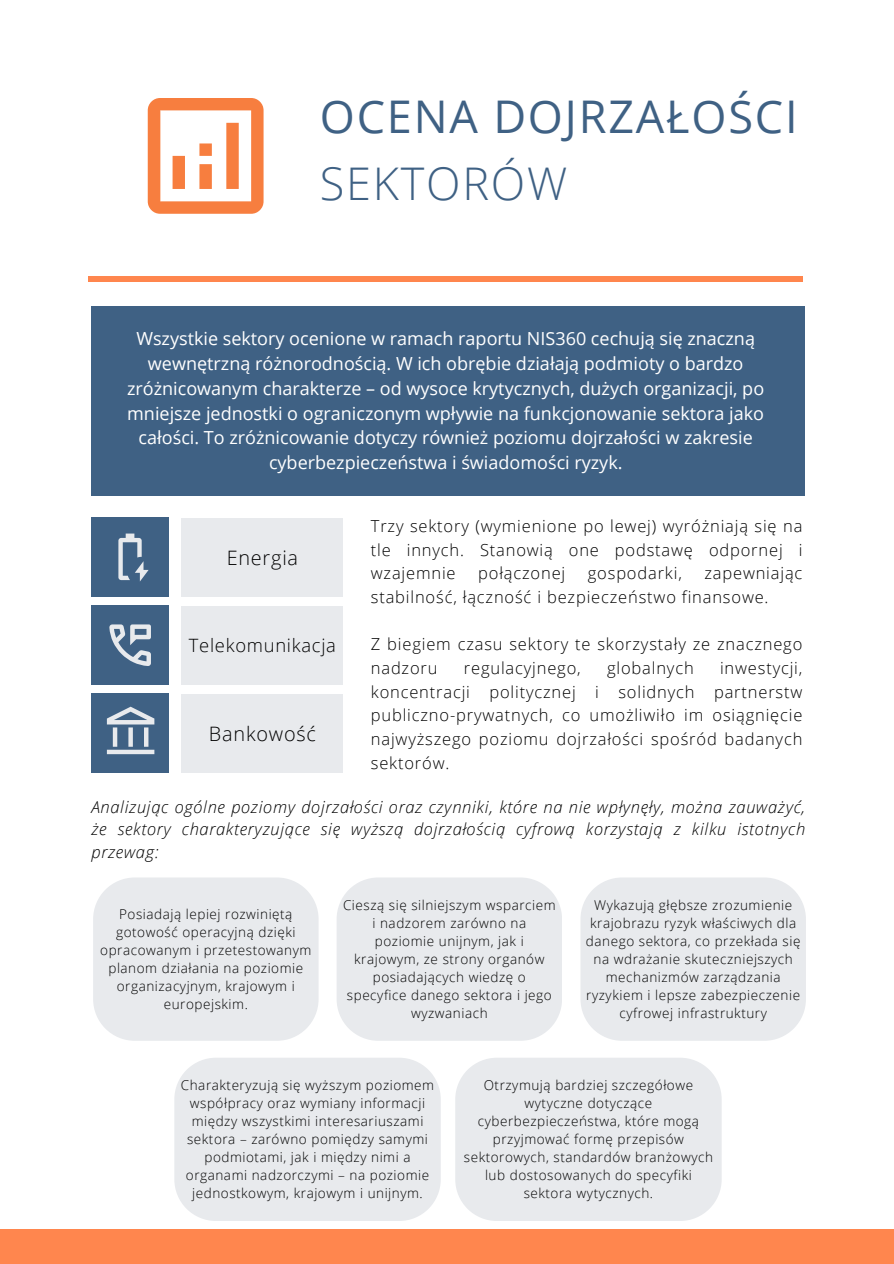
<style>
.page{position:relative;width:894px;height:1264px;background:#fff}
.page>*{position:absolute;margin:0;border:0;box-sizing:border-box;transform-origin:0 0}
.t1{font:45px "Open Sans";letter-spacing:.04em;color:#3f6184}
.t2{font:300 45px "Open Sans";letter-spacing:.04em;color:#3f6184}
.t3{font:300 19.8px "Open Sans";letter-spacing:.04em;color:#000}
.t4{font:300 18.3px "Open Sans";letter-spacing:.04em;color:#000}
.t5{font:18px/24.8px "Open Sans";color:#fff;text-align:center}
.t6{font:300 16.5px/23.7px "Open Sans";letter-spacing:.05em;color:#000;text-align:justify}
.t7{font:italic 300 16.5px/22.5px "Open Sans";letter-spacing:.04em;color:#000;text-align:justify}
.t8{font:300 13.5px/18px "Open Sans";letter-spacing:.04em;color:#000;text-align:center}
</style>
<div class="page">
<div style="left:0;top:1229px;width:893px;height:34px;background:#ff864e"></div>
<div style="left:89px;top:276px;width:713px;height:6px;background:#ff864e"></div>
<svg style="left:148px;top:98px;width:115px;height:116px"></svg>
<div style="left:91px;top:605px;width:78px;height:79px;background:#3f6184"></div>
<div style="left:91px;top:517px;width:78px;height:79px;background:#3f6184"></div>
<div style="left:91px;top:694px;width:78px;height:78px;background:#3f6184"></div>
<svg style="left:118px;top:533px;width:30px;height:48px"></svg>
<svg style="left:109px;top:624px;width:42px;height:42px"></svg>
<svg style="left:107px;top:706px;width:47px;height:48px"></svg>
<div style="left:181px;top:517px;width:162px;height:79px;background:#e8eaed"></div>
<div style="left:181px;top:605px;width:162px;height:79px;background:#e8eaed"></div>
<div style="left:181px;top:694px;width:162px;height:78px;background:#e8eaed"></div>
<div style="left:91px;top:306px;width:713px;height:189px;background:#3f6184"></div>
<div style="left:455px;top:1058px;width:266px;height:162px;background:#e8eaed"></div>
<div style="left:337px;top:877px;width:224px;height:163px;background:#e8eaed"></div>
<div style="left:580px;top:877px;width:225px;height:163px;background:#e8eaed"></div>
<div style="left:174px;top:1058px;width:266px;height:162px;background:#e8eaed"></div>
<div style="left:93px;top:877px;width:225px;height:163px;background:#e8eaed"></div>
<p class="t1" style="left:320px;top:85px;width:479px">OCENA DOJRZAŁOŚCI</p>
<h2 class="t2" style="left:320px;top:152px;width:249px">SEKTORÓW</h2>
<h3 class="t5" style="left:127px;top:326px;width:638px">Wszystkie sektory ocenione w ramach raportu NIS360 cechują się znaczną wewnętrzną różnorodnością. W ich obrębie działają podmioty o bardzo zróżnicowanym charakterze – od wysoce krytycznych, dużych organizacji, po mniejsze jednostki o ograniczonym wpływie na funkcjonowanie sektora jako całości. To zróżnicowanie dotyczy również poziomu dojrzałości w zakresie cyberbezpieczeństwa i świadomości ryzyk.</h3>
<p class="t3" style="left:227px;top:544px;width:73px">Energia</p>
<h1 class="t4" style="left:189px;top:632px;width:149px">Telekomunikacja</h1>
<h1 class="t3" style="left:209px;top:720px;width:108px">Bankowość</h1>
<p class="t6" style="left:371px;top:514px;width:433px">Trzy sektory (wymienione po lewej) wyróżniają się na tle innych. Stanowią one podstawę odpornej i wzajemnie</p>
<p class="t6" style="left:478px;top:561px;width:88px">połączonej</p>
<p class="t6" style="left:587px;top:561px;width:95px">gospodarki,</p>
<p class="t6" style="left:371px;top:561px;width:433px;text-indent:333px">zapewniając stabilność, łączność i bezpieczeństwo finansowe.</p>
<h2 class="t6" style="left:371px;top:632px;width:433px">Z biegiem czasu sektory te skorzystały ze znacznego nadzoru</h2>
<h2 class="t6" style="left:464px;top:655px;width:118px">regulacyjnego,</h2>
<h2 class="t6" style="left:607px;top:655px;width:88px">globalnych</h2>
<h2 class="t6" style="left:371px;top:655px;width:433px;text-indent:349px">inwestycji, koncentracji politycznej i solidnych partnerstw publiczno-prywatnych, co umożliwiło im osiągnięcie najwyższego poziomu dojrzałości spośród badanych sektorów.</h2>
<h3 class="t7" style="left:91px;top:795px;width:715px">Analizując ogólne poziomy dojrzałości oraz czynniki, które na nie wpłynęły, można zauważyć, że sektory charakteryzujące się wyższą dojrzałością cyfrową korzystają z kilku istotnych przewag:</h3>
<h3 class="t8" style="left:100px;top:904px;width:212px">Posiadają lepiej rozwiniętą gotowość operacyjną dzięki opracowanym i przetestowanym planom działania na poziomie organizacyjnym, krajowym i europejskim.</h3>
<h2 class="t8" style="left:343px;top:895px;width:214px">Cieszą się silniejszym wsparciem i nadzorem zarówno na poziomie unijnym, jak i krajowym, ze strony organów posiadających wiedzę o specyfice danego sektora i jego wyzwaniach</h2>
<p class="t8" style="left:585px;top:895px;width:216px">Wykazują głębsze zrozumienie krajobrazu ryzyk właściwych dla danego sektora, co przekłada się na wdrażanie skuteczniejszych mechanizmów zarządzania ryzykiem i lepsze zabezpieczenie cyfrowej infrastruktury</p>
<h2 class="t8" style="left:181px;top:1076px;width:255px">Charakteryzują się wyższym poziomem współpracy oraz wymiany informacji między wszystkimi interesariuszami sektora – zarówno pomiędzy samymi podmiotami, jak i między nimi a organami nadzorczymi – na poziomie jednostkowym, krajowym i unijnym.</h2>
<p class="t8" style="left:463px;top:1076px;width:250px">Otrzymują bardziej szczegółowe wytyczne dotyczące cyberbezpieczeństwa, które mogą przyjmować formę przepisów sektorowych, standardów branżowych lub dostosowanych do specyfiki sektora wytycznych.</p>
</div>
